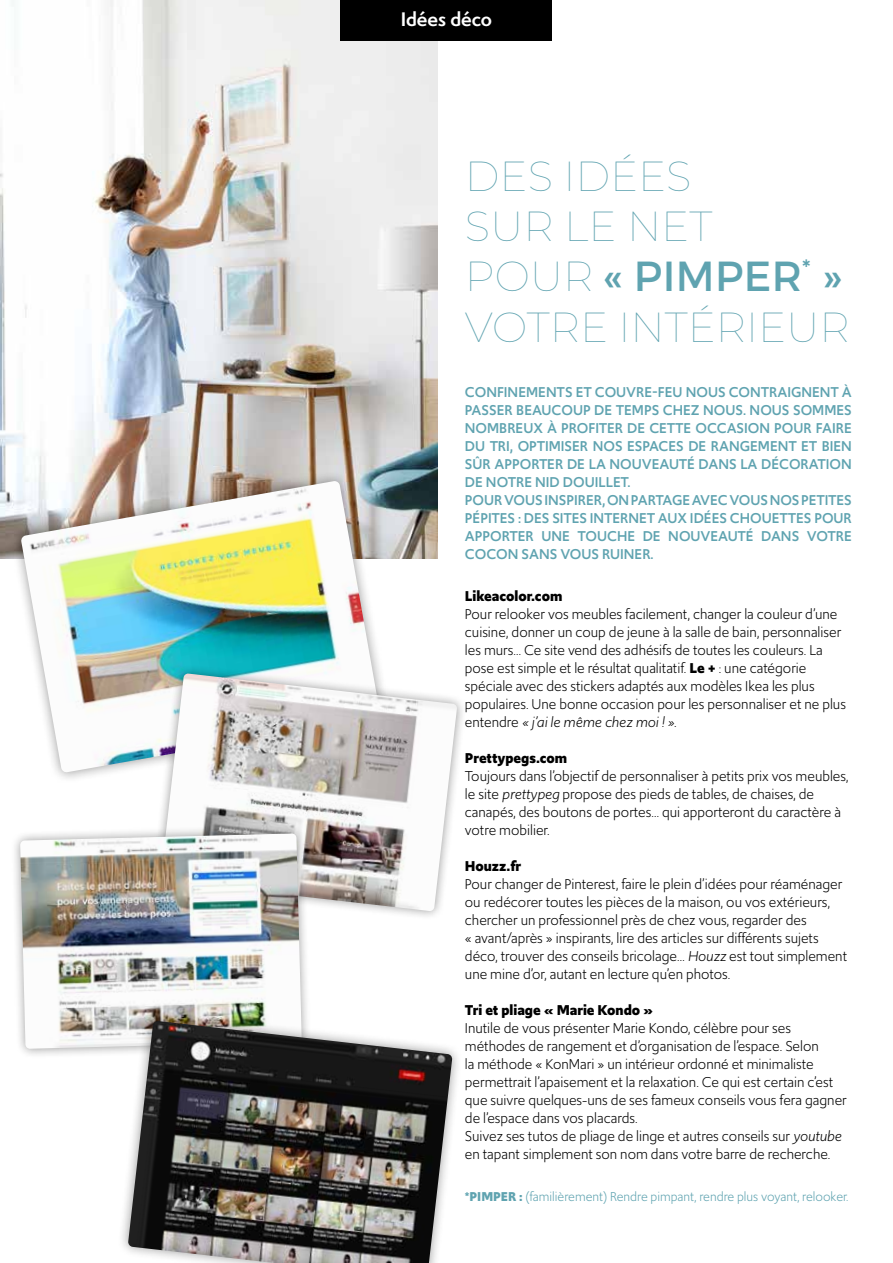
<style>
.page{position:relative;width:893px;height:1263px;background:#fff}
.page>*{position:absolute;margin:0;border:0;box-sizing:border-box;transform-origin:0 0}
.t1{font:100 42px/50.4px "Montserrat";color:#5fa3b0}
.t2{font:700 18px "Semplicita Pro";color:#fff}
.t3{font:15px/18px "Upgrade";color:#000}
.t4{font:500 15px/18px "Upgrade";color:#5fa3b0}
.t5{font:700 15px "Upgrade";color:#000}
.t6{font:13.5px "Upgrade";color:#5fa3b0}
.s1{font-weight:400}
.s2{font-weight:700}
.s3{font-style:italic}
</style>
<div class="page">
<img style="left:0;top:0;width:437px;height:559px">
<div style="left:341px;top:0;width:211px;height:40px;background:#000"></div>
<div style="left:10px;top:470px;width:381px;height:313px;background:#000;opacity:.4"></div>
<img style="left:21px;top:481px;width:359px;height:292px">
<div style="left:151px;top:664px;width:316px;height:257px;background:#000;opacity:.4"></div>
<img style="left:161px;top:674px;width:296px;height:237px">
<div style="left:10px;top:823px;width:302px;height:235px;background:#000;opacity:.4"></div>
<img style="left:20px;top:833px;width:282px;height:216px">
<div style="left:117px;top:1010px;width:346px;height:253px;background:#000;opacity:.4"></div>
<img style="left:128px;top:1021px;width:324px;height:242px">
<p class="t2" style="left:401px;top:6px;width:93px">Idées déco</p>
<h1 class="t1" style="left:465px;top:149px;width:386px">DES IDÉES<br>SUR LE NET<br>POUR <span class="s1">« PIMPER</span><sup>*</sup> <span class="s1">»<br></span>VOTRE INTÉRIEUR</h1>
<p class="t4" style="left:465px;top:383px;width:388px">CONFINEMENTS ET COUVRE-FEU NOUS CONTRAIGNENT À PASSER BEAUCOUP DE TEMPS CHEZ NOUS. NOUS SOMMES NOMBREUX À PROFITER DE CETTE OCCASION POUR FAIRE DU TRI, OPTIMISER NOS ESPACES DE RANGEMENT ET BIEN SÛR APPORTER DE LA NOUVEAUTÉ DANS LA DÉCORATION DE NOTRE NID DOUILLET.<br>POUR VOUS INSPIRER, ON PARTAGE AVEC VOUS NOS PETITES PÉPITES : DES SITES INTERNET AUX IDÉES CHOUETTES POUR APPORTER UNE TOUCHE DE NOUVEAUTÉ DANS VOTRE COCON SANS VOUS RUINER.</p>
<p class="t5" style="left:465px;top:586px;width:99px">Likeacolor.com</p>
<p class="t3" style="left:465px;top:605px;width:383px">Pour relooker vos meubles facilement, changer la couleur d’une cuisine, donner un coup de jeune à la salle de bain, personnaliser les murs… Ce site vend des adhésifs de toutes les couleurs. La pose est simple et le résultat qualitatif. <span class="s2">Le +</span> : une catégorie spéciale avec des stickers adaptés aux modèles Ikea les plus populaires. Une bonne occasion pour les personnaliser et ne plus entendre <span class="s3">« j’ai le même chez moi ! »</span>.</p>
<p class="t5" style="left:465px;top:748px;width:104px">Prettypegs.com</p>
<p class="t3" style="left:465px;top:767px;width:385px">Toujours dans l’objectif de personnaliser à petits prix vos meubles, le site <span class="s3">prettypeg</span> propose des pieds de tables, de chaises, de canapés, des boutons de portes… qui apporteront du caractère à votre mobilier.</p>
<p class="t5" style="left:465px;top:856px;width:58px">Houzz.fr</p>
<p class="t3" style="left:465px;top:875px;width:384px">Pour changer de Pinterest, faire le plein d’idées pour réaménager ou redécorer toutes les pièces de la maison, ou vos extérieurs, chercher un professionnel près de chez vous, regarder des<br>« avant/après » inspirants, lire des articles sur différents sujets déco, trouver des conseils bricolage… <span class="s3">Houzz</span> est tout simplement une mine d’or, autant en lecture qu’en photos.</p>
<p class="t5" style="left:465px;top:1000px;width:190px">Tri et pliage « Marie Kondo »</p>
<p class="t3" style="left:465px;top:1019px;width:383px">Inutile de vous présenter Marie Kondo, célèbre pour ses méthodes de rangement et d’organisation de l’espace. Selon<br>la méthode « KonMari » un intérieur ordonné et minimaliste permettrait l’apaisement et la relaxation. Ce qui est certain c’est que suivre quelques-uns de ses fameux conseils vous fera gagner de l’espace dans vos placards.<br>Suivez ses tutos de pliage de linge et autres conseils sur <span class="s3">youtube </span>en tapant simplement son nom dans votre barre de recherche.</p>
<p class="t6" style="left:465px;top:1187px;width:385px"><sup>*</sup><span class="s2">PIMPER :</span> (familièrement) Rendre pimpant, rendre plus voyant, relooker.</p>
</div>
